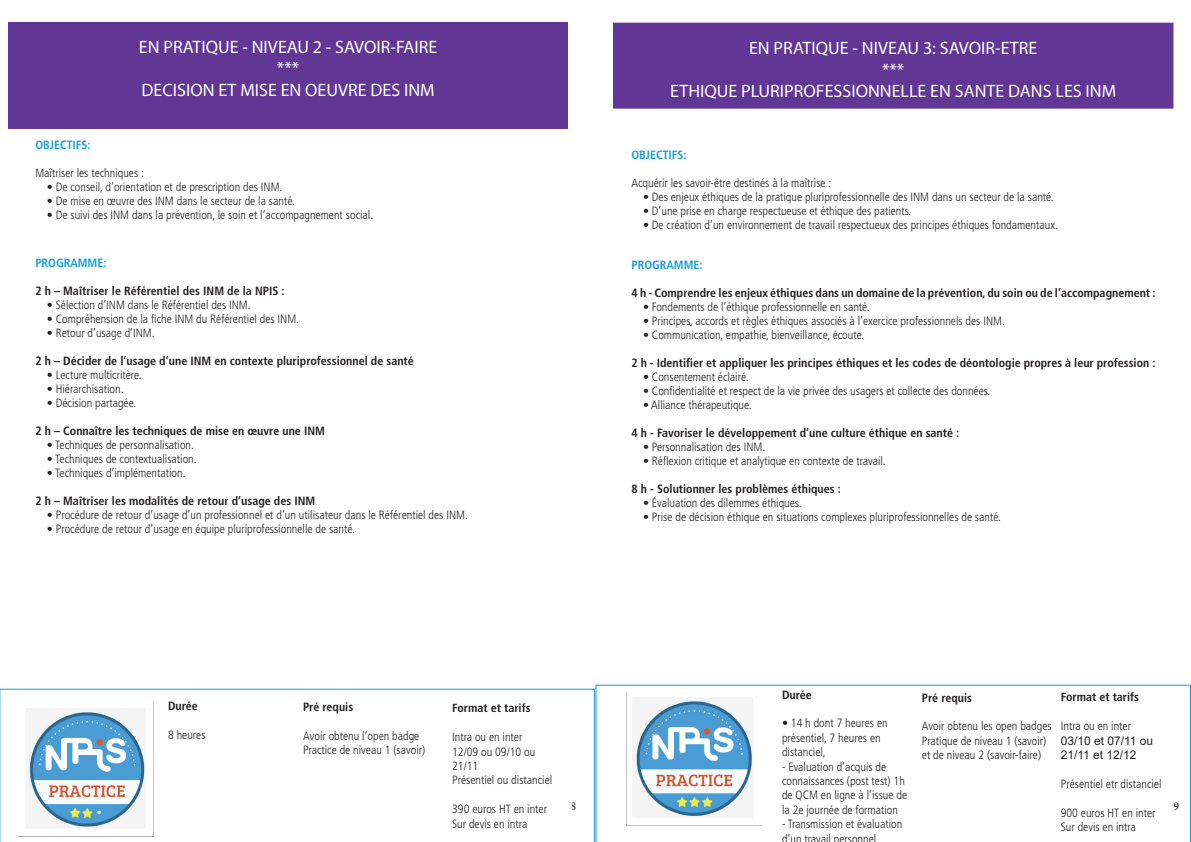
<style>
.page{position:relative;width:1191px;height:842px;background:#fff}
.page>*{position:absolute;margin:0;border:0;box-sizing:border-box;transform-origin:0 0}
.t1{font:18px "Myriad Pro";color:#fff}
.t2{font:300 condensed 12px/14.4px "Frutiger LT Std";color:#231f20}
.t3{font:700 condensed 12px "Frutiger LT Std";color:#231f20}
.t4{font:700 condensed 12px "Frutiger LT Std";color:#169eda}
.t5{font:12px/14.4px "Arial";color:#231f20}
.t6{font:12px "Minion Pro";color:#231f20}
</style>
<div class="page">
<div style="left:8px;top:23px;width:560px;height:106px;background:#613695"></div>
<div style="left:613px;top:23px;width:560px;height:85px;background:#613695"></div>
<div style="left:613px;top:23px;width:560px;height:86px;border:1px solid #613695"></div>
<svg style="left:0;top:689px;width:595px;height:153px"></svg>
<img style="left:18px;top:703px;width:135px;height:133px">
<svg style="left:595px;top:685px;width:596px;height:157px"></svg>
<img style="left:626px;top:693px;width:134px;height:133px">
<p class="t1" style="left:139px;top:36px;width:300px">EN PRATIQUE - NIVEAU 2 - SAVOIR-FAIRE</p>
<p class="t1" style="left:277px;top:57px;width:24px">***</p>
<p class="t1" style="left:142px;top:79px;width:295px">DECISION ET MISE EN OEUVRE DES INM</p>
<p class="t4" style="left:35px;top:137px;width:57px">OBJECTIFS:</p>
<p class="t2" style="left:35px;top:165px;width:110px">Maîtriser les techniques :</p>
<p class="t2" style="left:47px;top:179px;width:237px">• De conseil, d’orientation et de prescription des INM.</p>
<p class="t2" style="left:47px;top:193px;width:249px">• De mise en œuvre des INM dans le secteur de la santé.</p>
<p class="t2" style="left:47px;top:207px;width:328px">• De suivi des INM dans la prévention, le soin et l’accompagnement social.</p>
<p class="t4" style="left:35px;top:256px;width:73px">PROGRAMME:</p>
<p class="t3" style="left:35px;top:284px;width:251px">2 h – Maîtriser le Référentiel des INM de la NPIS :</p>
<p class="t2" style="left:47px;top:298px;width:205px">• Sélection d’INM dans le Référentiel des INM.</p>
<p class="t2" style="left:47px;top:312px;width:254px">• Compréhension de la fiche INM du Référentiel des INM.</p>
<p class="t2" style="left:47px;top:326px;width:109px">• Retour d’usage d’INM.</p>
<p class="t3" style="left:35px;top:354px;width:380px">2 h – Décider de l’usage d’une INM en contexte pluriprofessionnel de santé</p>
<p class="t2" style="left:47px;top:368px;width:96px">• Lecture multicritère.</p>
<p class="t2" style="left:47px;top:382px;width:78px">• Hiérarchisation.</p>
<p class="t2" style="left:47px;top:396px;width:91px">• Décision partagée.</p>
<p class="t3" style="left:35px;top:424px;width:291px">2 h – Connaître les techniques de mise en œuvre une INM</p>
<p class="t2" style="left:47px;top:438px;width:149px">• Techniques de personnalisation.</p>
<p class="t2" style="left:47px;top:452px;width:151px">• Techniques de contextualisation.</p>
<p class="t2" style="left:47px;top:466px;width:140px">• Techniques d’implémentation.</p>
<p class="t3" style="left:35px;top:494px;width:281px">2 h – Maîtriser les modalités de retour d’usage des INM</p>
<p class="t2" style="left:47px;top:508px;width:422px">• Procédure de retour d’usage d’un professionnel et d’un utilisateur dans le Référentiel des INM.</p>
<p class="t2" style="left:47px;top:522px;width:309px">• Procédure de retour d’usage en équipe pluriprofessionnelle de santé.</p>
<p class="t1" style="left:749px;top:37px;width:290px">EN PRATIQUE - NIVEAU 3: SAVOIR-ETRE</p>
<p class="t1" style="left:882px;top:58px;width:24px">***</p>
<p class="t1" style="left:670px;top:80px;width:447px">ETHIQUE PLURIPROFESSIONNELLE EN SANTE DANS LES INM</p>
<p class="t4" style="left:631px;top:148px;width:57px">OBJECTIFS:</p>
<p class="t2" style="left:631px;top:176px;width:201px">Acquérir les savoir-être destinés à la maîtrise :</p>
<p class="t2" style="left:643px;top:190px;width:412px">• Des enjeux éthiques de la pratique pluriprofessionnelle des INM dans un secteur de la santé.</p>
<p class="t2" style="left:643px;top:204px;width:270px">• D’une prise en charge respectueuse et éthique des patients.</p>
<p class="t2" style="left:643px;top:218px;width:416px">• De création d’un environnement de travail respectueux des principes éthiques fondamentaux.</p>
<p class="t4" style="left:631px;top:258px;width:73px">PROGRAMME:</p>
<p class="t3" style="left:631px;top:286px;width:525px">4 h - Comprendre les enjeux éthiques dans un domaine de la prévention, du soin ou de l’accompagnement :</p>
<p class="t2" style="left:643px;top:300px;width:228px">• Fondements de l’éthique professionnelle en santé.</p>
<p class="t2" style="left:643px;top:314px;width:363px">• Principes, accords et règles éthiques associés à l’exercice professionnels des INM.</p>
<p class="t2" style="left:643px;top:328px;width:223px">• Communication, empathie, bienveillance, écoute.</p>
<p class="t3" style="left:631px;top:356px;width:525px">2 h - Identifier et appliquer les principes éthiques et les codes de déontologie propres à leur profession :</p>
<p class="t2" style="left:643px;top:370px;width:107px">• Consentement éclairé.</p>
<p class="t2" style="left:643px;top:384px;width:349px">• Confidentialité et respect de la vie privée des usagers et collecte des données.</p>
<p class="t2" style="left:643px;top:398px;width:110px">• Alliance thérapeutique.</p>
<p class="t3" style="left:631px;top:426px;width:329px">4 h - Favoriser le développement d’une culture éthique en santé :</p>
<p class="t2" style="left:643px;top:440px;width:124px">• Personnalisation des INM.</p>
<p class="t2" style="left:643px;top:454px;width:244px">• Réflexion critique et analytique en contexte de travail.</p>
<p class="t3" style="left:631px;top:482px;width:211px">8 h - Solutionner les problèmes éthiques :</p>
<p class="t2" style="left:643px;top:496px;width:160px">• Évaluation des dilemmes éthiques.</p>
<p class="t2" style="left:643px;top:510px;width:359px">• Prise de décision éthique en situations complexes pluriprofessionnelles de santé.</p>
<p class="t3" style="left:168px;top:699px;width:31px">Durée</p>
<p class="t2" style="left:168px;top:728px;width:39px">8 heures</p>
<p class="t3" style="left:303px;top:700px;width:52px">Pré requis</p>
<p class="t2" style="left:303px;top:729px;width:124px">Avoir obtenu l’open badge<br>Practice de niveau 1 (savoir)</p>
<p class="t3" style="left:452px;top:701px;width:80px">Format et tarifs</p>
<p class="t2" style="left:452px;top:730px;width:72px">Intra ou en inter</p>
<p class="t2" style="left:452px;top:744px;width:85px">12/09 ou 09/10 ou<br>21/11</p>
<p class="t2" style="left:452px;top:773px;width:102px">Présentiel ou distanciel</p>
<p class="t2" style="left:452px;top:802px;width:96px">390 euros HT en inter</p>
<p class="t2" style="left:452px;top:816px;width:77px">Sur devis en intra</p>
<p class="t3" style="left:782px;top:687px;width:31px">Durée</p>
<p class="t2" style="left:782px;top:716px;width:107px">• 14 h dont 7 heures en</p>
<p class="t2" style="left:782px;top:730px;width:100px">présentiel, 7 heures en</p>
<p class="t2" style="left:782px;top:745px;width:45px">distanciel,</p>
<p class="t2" style="left:782px;top:759px;width:127px">- Evaluation d’acquis de connaissances (post test) 1h de QCM en ligne à l’issue de la 2e journée de formation</p>
<p class="t2" style="left:782px;top:817px;width:122px">- Transmission et évaluation d’un travail personnel</p>
<p class="t3" style="left:1060px;top:690px;width:80px">Format et tarifs</p>
<p class="t2" style="left:1060px;top:719px;width:72px">Intra ou en inter</p>
<p class="t5" style="left:1060px;top:733px;width:94px">03/10 et 07/11 ou<br>21/11 et 12/12</p>
<p class="t2" style="left:1060px;top:776px;width:102px">Présentiel etr distanciel</p>
<p class="t2" style="left:1060px;top:805px;width:96px">900 euros HT en inter</p>
<p class="t2" style="left:1060px;top:820px;width:77px">Sur devis en intra</p>
<p class="t3" style="left:922px;top:690px;width:52px">Pré requis</p>
<p class="t2" style="left:922px;top:719px;width:131px">Avoir obtenu les open badges<br>Pratique de niveau 1 (savoir) et de niveau 2 (savoir-faire)</p>
<p class="t6" style="left:570px;top:798px;width:7px">8</p>
<p class="t6" style="left:1173px;top:798px;width:7px">9</p>
</div>
